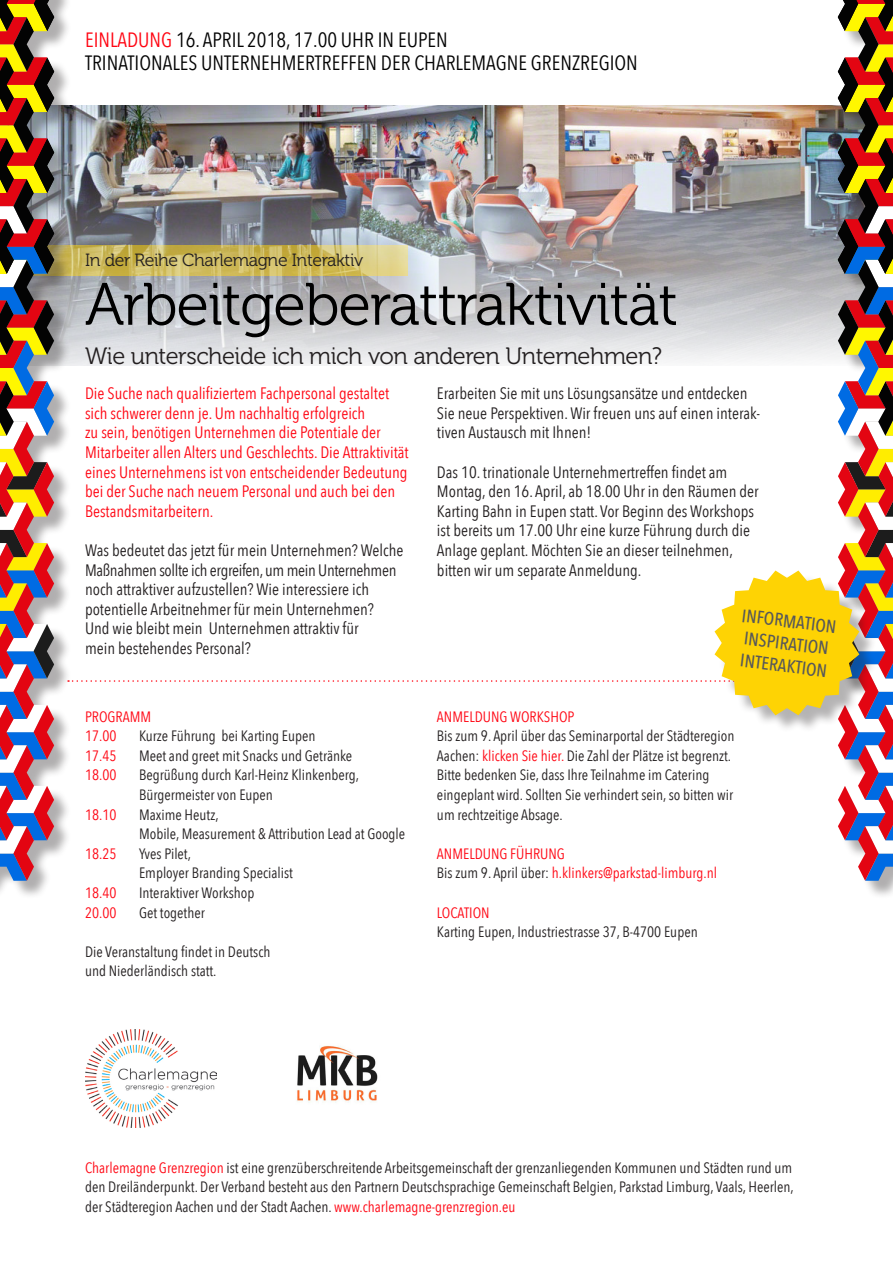
<style>
.page{position:relative;width:893px;height:1263px;background:#fff}
.page>*{position:absolute;margin:0;border:0;box-sizing:border-box;transform-origin:0 0}
.t1{font:59.7px "Museo 300";letter-spacing:-.02em;color:#000}
.t2{font:23.7px "Museo 300";letter-spacing:-.02em;color:#231f20}
.t3{font:20.7px/22.6px "Avenir Next Condensed";color:#030303}
.t4{font:500 18.15px "Avenir Next Condensed";color:#57585a}
.t5{font:17.7px "Museo 300";letter-spacing:-.02em;color:#231f20}
.t6{font:16.5px/19.6px "Avenir Next Condensed";color:#231f20}
.t7{font:16.5px/19.6px "Avenir Next Condensed";color:#ff0613}
.t8{font:15px/19.6px "Avenir Next Condensed";color:#231f20}
.t9{font:15px "Avenir Next Condensed";color:#ff0613}
.s1{color:#ff0613}
.s2{color:#231f20}
</style>
<div class="page">
<img style="left:85px;top:1029px;width:132px;height:98px">
<img style="left:297px;top:1045px;width:81px;height:58px">
<div style="left:840px;top:0;width:53px;height:899px;background:#231f20;opacity:.36"></div>
<div style="left:0;top:0;width:72px;height:899px;background:#231f20;opacity:.36"></div>
<svg style="left:0;top:0;width:54px;height:881px"></svg>
<img style="left:68px;top:0;width:825px;height:881px">
<p class="t3" style="left:85px;top:28px;width:554px"><span class="s1">EINLADUNG</span> 16. APRIL 2018, 17.00 UHR IN EUPEN<br>TRINATIONALES UNTERNEHMERTREFFEN DER CHARLEMAGNE GRENZREGION</p>
<p class="t5" style="left:85px;top:251px;width:280px">In der Reihe Charlemagne Interaktiv</p>
<p class="t1" style="left:85px;top:272px;width:595px">Arbeitgeberattraktivität</p>
<p class="t2" style="left:85px;top:343px;width:579px">Wie unterscheide ich mich von anderen Unternehmen?</p>
<p class="t7" style="left:85px;top:383px;width:325px">Die Suche nach qualifiziertem Fachpersonal gestaltet sich schwerer denn je. Um nachhaltig erfolgreich<br>zu sein, benötigen Unternehmen die Potentiale der Mitarbeiter allen Alters und Geschlechts. Die Attraktivität eines Unternehmens ist von entscheidender Bedeutung bei der Suche nach neuem Personal und auch bei den Bestandsmitarbeitern.</p>
<p class="t6" style="left:85px;top:540px;width:320px">Was bedeutet das jetzt für mein Unternehmen? Welche<br>Maßnahmen sollte ich ergreifen, um mein Unternehmen noch attraktiver aufzustellen? Wie interessiere ich</p>
<p class="t6" style="left:85px;top:598px;width:290px">potentielle Arbeitnehmer für mein Unternehmen?</p>
<p class="t6" style="left:85px;top:618px;width:275px">Und wie bleibt mein Unternehmen attraktiv für</p>
<p class="t6" style="left:85px;top:638px;width:167px">mein bestehendes Personal?</p>
<p class="t6" style="left:437px;top:383px;width:325px">Erarbeiten Sie mit uns Lösungsansätze und entdecken<br>Sie neue Perspektiven. Wir freuen uns auf einen interak&shy;tiven Austausch mit Ihnen!</p>
<p class="t6" style="left:437px;top:461px;width:323px">Das 10. trinationale Unternehmertreffen findet am Montag, den 16. April, ab 18.00 Uhr in den Räumen der Karting Bahn in Eupen statt. Vor Beginn des Workshops ist bereits um 17.00 Uhr eine kurze Führung durch die Anlage geplant. Möchten Sie an dieser teilnehmen, bitten wir um separate Anmeldung.</p>
<p class="t4" style="left:743px;top:604px;width:96px;rotate:7deg">INFORMATION</p>
<p class="t4" style="left:746px;top:627px;width:86px;rotate:7deg">INSPIRATION</p>
<p class="t4" style="left:742px;top:649px;width:89px;rotate:7deg">INTERAKTION</p>
<p class="t9" style="left:85px;top:703px;width:68px">PROGRAMM</p>
<p class="t9" style="left:85px;top:723px;width:33px">17.00</p>
<p class="t8" style="left:139px;top:725px;width:178px">Kurze Führung bei Karting Eupen</p>
<p class="t9" style="left:85px;top:743px;width:33px">17.45</p>
<p class="t8" style="left:139px;top:745px;width:215px">Meet and greet mit Snacks und Getränke</p>
<p class="t9" style="left:85px;top:762px;width:33px">18.00</p>
<p class="t8" style="left:139px;top:765px;width:221px">Begrüßung durch Karl-Heinz Klinkenberg,</p>
<p class="t8" style="left:139px;top:784px;width:135px">Bürgermeister von Eupen</p>
<p class="t9" style="left:85px;top:801px;width:33px">18.10</p>
<p class="t8" style="left:139px;top:804px;width:81px">Maxime Heutz,</p>
<p class="t8" style="left:139px;top:823px;width:268px">Mobile, Measurement &amp; Attribution Lead at Google</p>
<p class="t9" style="left:85px;top:841px;width:33px">18.25</p>
<p class="t8" style="left:139px;top:843px;width:53px">Yves Pilet,</p>
<p class="t8" style="left:139px;top:863px;width:155px">Employer Branding Specialist</p>
<p class="t9" style="left:85px;top:880px;width:33px">18.40</p>
<p class="t8" style="left:139px;top:882px;width:117px">Interaktiver Workshop</p>
<p class="t9" style="left:85px;top:899px;width:33px">20.00</p>
<p class="t8" style="left:139px;top:902px;width:67px">Get together</p>
<p class="t8" style="left:85px;top:941px;width:187px">Die Veranstaltung findet in Deutsch</p>
<p class="t8" style="left:85px;top:961px;width:133px">und Niederländisch statt.</p>
<p class="t9" style="left:437px;top:703px;width:139px">ANMELDUNG WORKSHOP</p>
<p class="t8" style="left:437px;top:725px;width:299px">Bis zum 9. April über das Seminarportal der Städteregion<br>Aachen: <span class="s1">klicken Sie hier.</span> Die Zahl der Plätze ist begrenzt.</p>
<p class="t8" style="left:437px;top:765px;width:274px">Bitte bedenken Sie, dass Ihre Teilnahme im Catering</p>
<p class="t8" style="left:437px;top:784px;width:298px">eingeplant wird. Sollten Sie verhindert sein, so bitten wir</p>
<p class="t8" style="left:437px;top:804px;width:127px">um rechtzeitige Absage.</p>
<p class="t9" style="left:437px;top:841px;width:129px">ANMELDUNG FÜHRUNG</p>
<p class="t9" style="left:437px;top:860px;width:282px"><span class="s2">Bis zum 9. April über:</span> h.klinkers@parkstad-limburg.nl</p>
<p class="t9" style="left:437px;top:899px;width:54px">LOCATION</p>
<p class="t8" style="left:437px;top:921px;width:262px">Karting Eupen, Industriestrasse 37, B-4700 Eupen</p>
<p class="t8" style="left:85px;top:1157px;width:710px;text-align:justify"><span class="s1">Charlemagne Grenzregion</span> ist eine grenzüberschreitende Arbeitsgemeinschaft der grenzanliegenden Kommunen und Städten rund um den Dreiländerpunkt. Der Verband besteht aus den Partnern Deutschsprachige Gemeinschaft Belgien, Parkstad Limburg, Vaals, Heerlen, der Städteregion Aachen und der Stadt Aachen. <span class="s1">www.charlemagne-grenzregion.eu</span></p>
</div>
